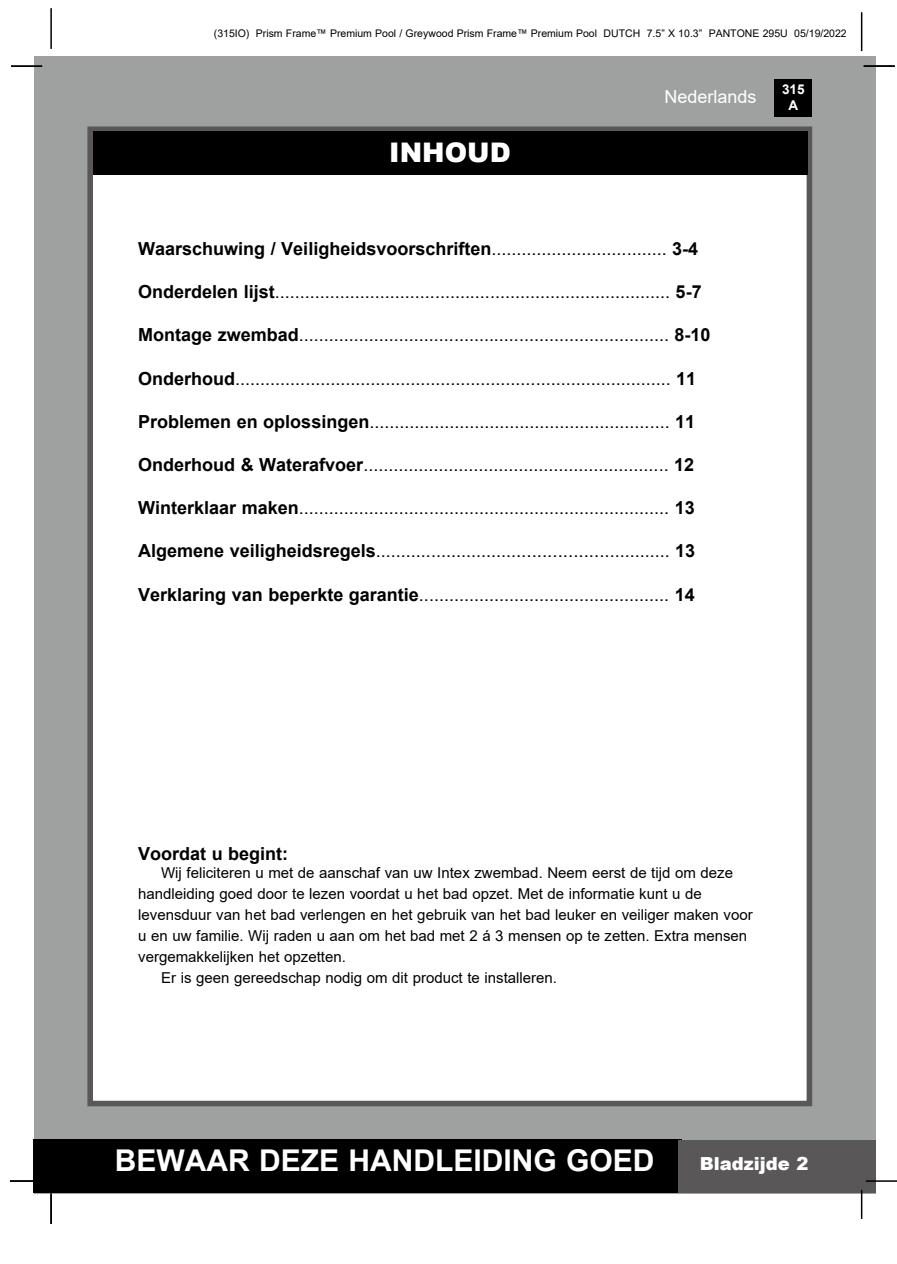
<style>
.page{position:relative;width:897px;height:1264px;background:#fff}
.page>*{position:absolute;margin:0;border:0;box-sizing:border-box;transform-origin:0 0}
.t1{font:700 30px "Arial";color:#fff}
.t2{font:900 27px "Arial";color:#fff}
.t3{font:18px "Arial";color:#000}
.t4{font:700 18px "Arial";color:#000}
.t5{font:18px "Arial";color:#fff}
.t6{font:900 18px "Arial";color:#fff}
.t7{font:15px "Arial";color:#000}
.t8{font:700 13.5px/16.2px "Arial";color:#fff;text-align:center}
.t9{font:10.5px "Arial";color:#000}
.s1{font-weight:400}
.s2{font-weight:700}
</style>
<div class="page">
<div style="left:34px;top:56px;width:841px;height:1137px;background:#9fa0a0"></div>
<div style="left:774px;top:79px;width:38px;height:38px;background:#000"></div>
<hr style="left:50px;top:8px;width:2px;height:41px;background:#000">
<hr style="left:860px;top:12px;width:2px;height:39px;background:#000">
<div style="left:33px;top:1140px;width:648px;height:53px;background:#000"></div>
<div style="left:678px;top:1140px;width:197px;height:53px;background:#595757"></div>
<hr style="left:865px;top:1180px;width:31px;height:1px;background:#000">
<hr style="left:860px;top:1189px;width:2px;height:30px;background:#000">
<div style="left:87px;top:126px;width:725px;height:980px;background:#fff;border:6px solid #595757"></div>
<div style="left:93px;top:131px;width:714px;height:44px;background:#000"></div>
<hr style="left:863px;top:65px;width:31px;height:2px;background:#000">
<hr style="left:50px;top:1193px;width:2px;height:31px;background:#000">
<hr style="left:10px;top:1180px;width:31px;height:1px;background:#000">
<hr style="left:11px;top:65px;width:31px;height:2px;background:#000">
<p class="t9" style="left:214px;top:26px;width:634px">(315IO) Prism Frame™ Premium Pool / Greywood Prism Frame™ Premium Pool DUTCH 7.5” X 10.3” PANTONE 295U 05/19/2022</p>
<h2 class="t2" style="left:389px;top:133px;width:123px">INHOUD</h2>
<p class="t5" style="left:664px;top:84px;width:94px">Nederlands</p>
<p class="t8" style="left:782px;top:81px;width:24px">315<br>A</p>
<p class="t4" style="left:138px;top:236px;width:561px">Waarschuwing / Veiligheidsvoorschriften<span class="s1">...................................</span> 3-4</p>
<p class="t3" style="left:138px;top:279px;width:565px"><span class="s2">Onderdelen lijst</span>............................................................................... <span class="s2">5-7</span></p>
<p class="t3" style="left:138px;top:323px;width:574px"><span class="s2">Montage zwembad</span>.......................................................................... <span class="s2">8-10</span></p>
<p class="t3" style="left:138px;top:366px;width:559px"><span class="s2">Onderhoud</span>....................................................................................... <span class="s2">11</span></p>
<p class="t3" style="left:138px;top:409px;width:558px"><span class="s2">Problemen en oplossingen</span>............................................................ <span class="s2">11</span></p>
<p class="t3" style="left:138px;top:452px;width:557px"><span class="s2">Onderhoud &amp; Waterafvoer</span>............................................................. <span class="s2">12</span></p>
<p class="t3" style="left:138px;top:495px;width:558px"><span class="s2">Winterklaar maken</span>.......................................................................... <span class="s2">13</span></p>
<p class="t3" style="left:138px;top:539px;width:558px"><span class="s2">Algemene veiligheidsregels</span>.......................................................... <span class="s2">13</span></p>
<p class="t3" style="left:138px;top:582px;width:558px"><span class="s2">Verklaring van beperkte garantie</span>.................................................. <span class="s2">14</span></p>
<p class="t4" style="left:138px;top:841px;width:151px">Voordat u begint:</p>
<p class="t7" style="left:161px;top:863px;width:573px">Wij feliciteren u met de aanschaf van uw Intex zwembad. Neem eerst de tijd om deze</p>
<p class="t7" style="left:138px;top:884px;width:565px">handleiding goed door te lezen voordat u het bad opzet. Met de informatie kunt u de</p>
<p class="t7" style="left:138px;top:905px;width:616px">levensduur van het bad verlengen en het gebruik van het bad leuker en veiliger maken voor</p>
<p class="t7" style="left:138px;top:926px;width:610px">u en uw familie. Wij raden u aan om het bad met 2 á 3 mensen op te zetten. Extra mensen</p>
<p class="t7" style="left:138px;top:947px;width:209px">vergemakkelijken het opzetten.</p>
<p class="t7" style="left:161px;top:968px;width:397px">Er is geen gereedschap nodig om dit product te installeren.</p>
<h1 class="t1" style="left:115px;top:1139px;width:541px">BEWAAR DEZE HANDLEIDING GOED</h1>
<p class="t6" style="left:699px;top:1150px;width:110px">Bladzijde 2</p>
</div>
